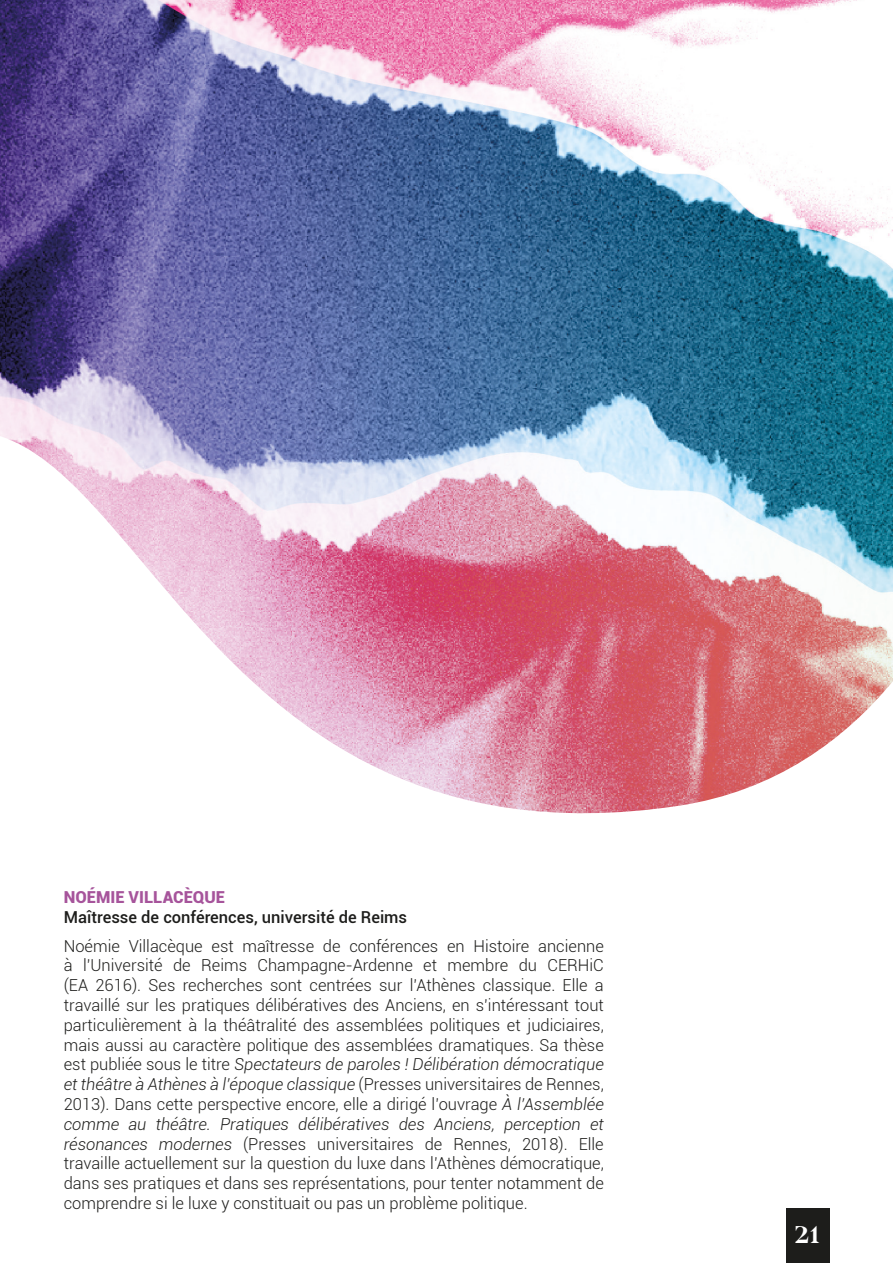
<style>
.page{position:relative;width:893px;height:1263px;background:#fff}
.page>*{position:absolute;margin:0;border:0;box-sizing:border-box;transform-origin:0 0}
.t1{font:700 28.5px "Bluu Next";color:#fff}
.t2{font:300 16.5px/19.8px "Roboto";color:#1d1d1b;text-align:justify}
.t3{font:500 16.5px "Roboto";color:#1d1d1b}
.t4{font:900 16.5px "Roboto";color:#a6549b}
.s1{font-style:italic}
</style>
<div class="page">
<img style="left:0;top:0;width:893px;height:814px">
<div style="left:786px;top:1208px;width:43px;height:55px;background:#1d1d1b"></div>
<p class="t4" style="left:64px;top:886px;width:163px">NOÉMIE VILLACÈQUE</p>
<p class="t3" style="left:64px;top:906px;width:345px">Maîtresse de conférences, université de Reims</p>
<p class="t2" style="left:64px;top:935px;width:542px">Noémie Villacèque est maîtresse de conférences en Histoire ancienne à l’Université de Reims Champagne-Ardenne et membre du CERHiC (EA 2616). Ses recherches sont centrées sur l’Athènes classique. Elle a travaillé sur les pratiques délibératives des Anciens, en s’intéressant tout particulièrement à la théâtralité des assemblées politiques et judiciaires, mais aussi au caractère politique des assemblées dramatiques. Sa thèse est publiée sous le titre <span class="s1">Spectateurs de paroles ! Délibération démocratique et théâtre à Athènes à l’époque classique</span> (Presses universitaires de Rennes, 2013). Dans cette perspective encore, elle a dirigé l’ouvrage <span class="s1">À l’Assemblée comme au théâtre. Pratiques délibératives des Anciens, perception et résonances modernes</span> (Presses universitaires de Rennes, 2018). Elle travaille actuellement sur la question du luxe dans l’Athènes démocratique, dans ses pratiques et dans ses représentations, pour tenter notamment de comprendre si le luxe y constituait ou pas un problème politique.</p>
<h1 class="t1" style="left:794px;top:1216px;width:27px">21</h1>
</div>
